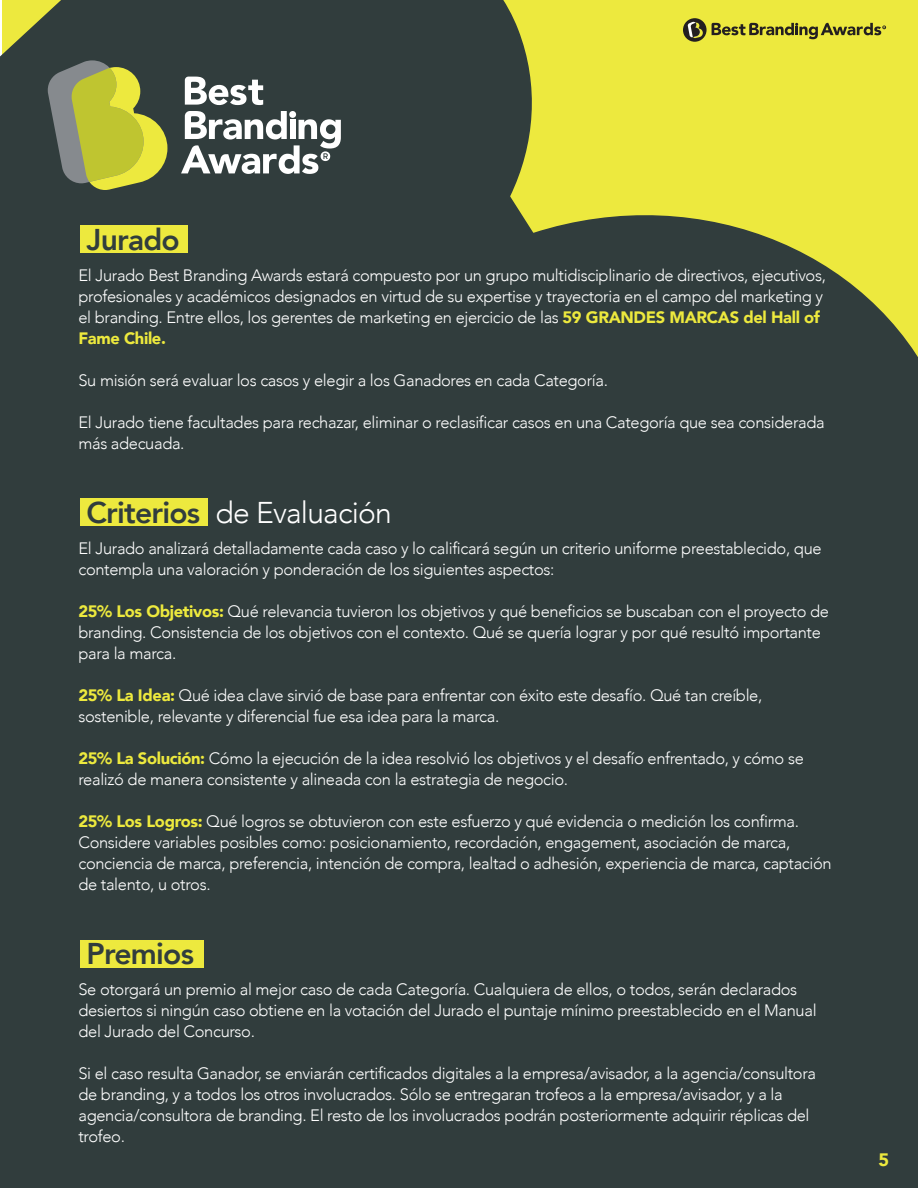
<style>
.page{position:relative;width:918px;height:1188px;background:#fff}
.page>*{position:absolute;margin:0;border:0;box-sizing:border-box;transform-origin:0 0}
.t1{font:300 30px "Avenir";letter-spacing:-.025em;color:#fff}
.t2{font:800 30px "Avenir";letter-spacing:-.025em;color:#313d3d}
.t3{font:900 18px "Avenir";color:#ede93e}
.t4{font:300 16.5px/21px "Avenir";letter-spacing:-.02em;color:#fff}
.s1{font-weight:900;color:#ede93e}
.s2{font-weight:800;color:#313d3d}
</style>
<div class="page">
<svg style="left:0;top:0;width:918px;height:460px;background:#5f673d"></svg>
<div style="left:0;top:460px;width:918px;height:728px;background:#313d3d"></div>
<svg style="left:712px;top:23px;width:174px;height:16px;background:#a4a033"></svg>
<svg style="left:683px;top:18px;width:24px;height:24px"></svg>
<svg style="left:688px;top:22px;width:15px;height:16px"></svg>
<div style="left:80px;top:225px;width:107px;height:28px;background:#ede93e"></div>
<svg style="left:48px;top:60px;width:119px;height:130px;background:#959b48"></svg>
<svg style="left:181px;top:111px;width:160px;height:63px"></svg>
<svg style="left:185px;top:77px;width:78px;height:28px"></svg>
<div style="left:80px;top:498px;width:128px;height:28px;background:#ede93e"></div>
<div style="left:80px;top:940px;width:123px;height:28px;background:#ede93e"></div>
<h1 class="t2" style="left:87px;top:216px;width:95px">Jurado</h1>
<p class="t4" style="left:78px;top:265px;width:749px">El Jurado Best Branding Awards estará compuesto por un grupo multidisciplinario de directivos, ejecutivos, profesionales y académicos designados en virtud de su expertise y trayectoria en el campo del marketing y el branding. Entre ellos, los gerentes de marketing en ejercicio de las <span class="s1">59 GRANDES MARCAS del Hall of Fame Chile.</span></p>
<p class="t4" style="left:78px;top:370px;width:531px">Su misión será evaluar los casos y elegir a los Ganadores en cada Categoría.</p>
<p class="t4" style="left:78px;top:412px;width:748px">El Jurado tiene facultades para rechazar, eliminar o reclasificar casos en una Categoría que sea considerada más adecuada.</p>
<h1 class="t1" style="left:87px;top:495px;width:307px"><span class="s2">Criterios</span> de Evaluación</h1>
<p class="t4" style="left:78px;top:538px;width:745px">El Jurado analizará detalladamente cada caso y lo calificará según un criterio uniforme preestablecido, que contempla una valoración y ponderación de los siguientes aspectos:</p>
<p class="t4" style="left:78px;top:601px;width:752px"><span class="s1">25% Los Objetivos:</span> Qué relevancia tuvieron los objetivos y qué beneficios se buscaban con el proyecto de branding. Consistencia de los objetivos con el contexto. Qué se quería lograr y por qué resultó importante para la marca.</p>
<p class="t4" style="left:78px;top:685px;width:685px"><span class="s1">25% La Idea:</span> Qué idea clave sirvió de base para enfrentar con éxito este desafío. Qué tan creíble, sostenible, relevante y diferencial fue esa idea para la marca.</p>
<p class="t4" style="left:78px;top:748px;width:727px"><span class="s1">25% La Solución:</span> Cómo la ejecución de la idea resolvió los objetivos y el desafío enfrentado, y cómo se realizó de manera consistente y alineada con la estrategia de negocio.</p>
<p class="t4" style="left:78px;top:811px;width:755px"><span class="s1">25% Los Logros:</span> Qué logros se obtuvieron con este esfuerzo y qué evidencia o medición los confirma.<br>Considere variables posibles como: posicionamiento, recordación, engagement, asociación de marca, conciencia de marca, preferencia, intención de compra, lealtad o adhesión, experiencia de marca, captación de talento, u otros.</p>
<h1 class="t2" style="left:87px;top:930px;width:109px">Premios</h1>
<p class="t4" style="left:78px;top:979px;width:740px">Se otorgará un premio al mejor caso de cada Categoría. Cualquiera de ellos, o todos, serán declarados desiertos si ningún caso obtiene en la votación del Jurado el puntaje mínimo preestablecido en el Manual del Jurado del Concurso.</p>
<p class="t4" style="left:78px;top:1063px;width:739px">Si el caso resulta Ganador, se enviarán certificados digitales a la empresa/avisador, a la agencia/consultora de branding, y a todos los otros involucrados. Sólo se entregaran trofeos a la empresa/avisador, y a la agencia/consultora de branding. El resto de los involucrados podrán posteriormente adquirir réplicas del trofeo.</p>
<p class="t3" style="left:879px;top:1144px;width:12px">5</p>
</div>
